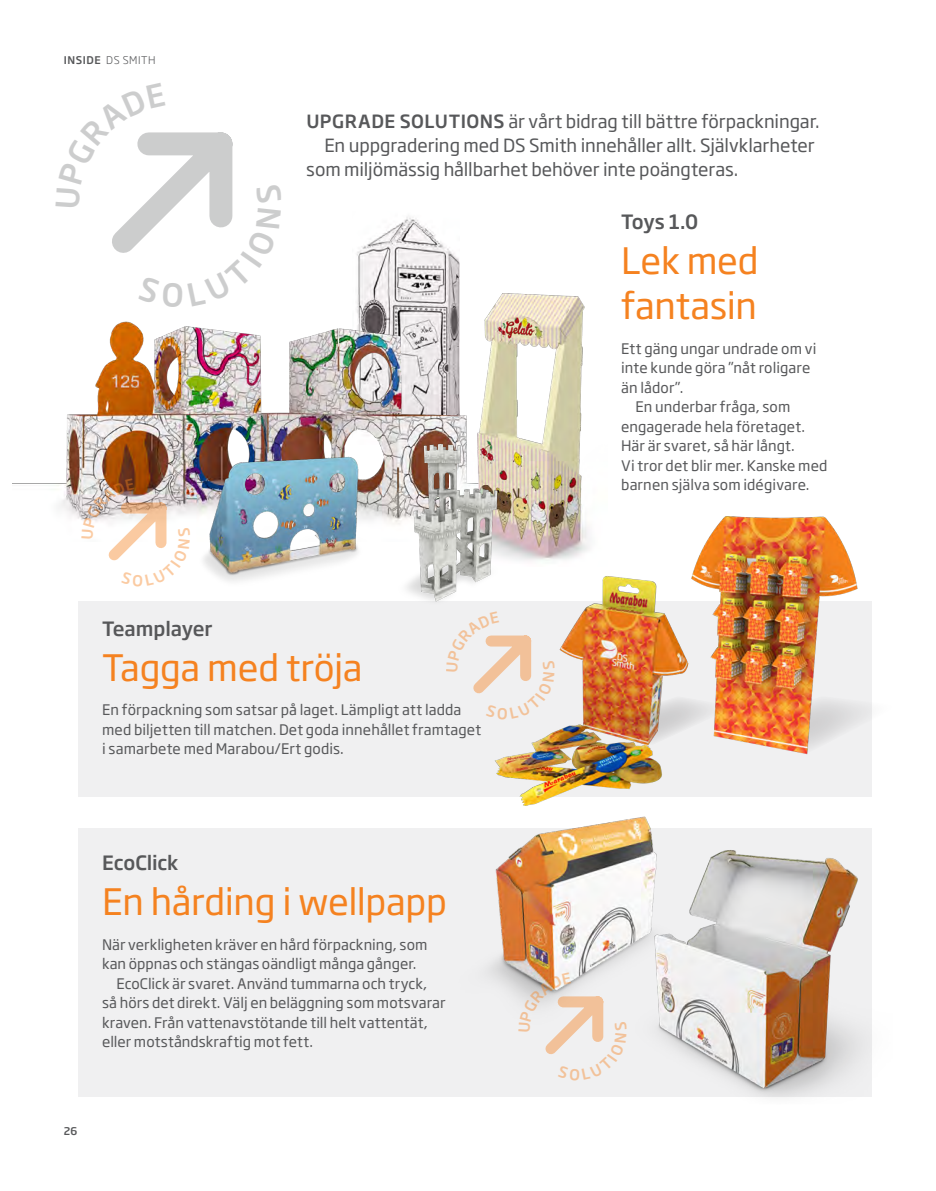
<style>
.page{position:relative;width:936px;height:1191px;background:#fff}
.page>*{position:absolute;margin:0;border:0;box-sizing:border-box;transform-origin:0 0}
.t1{font:36px/45px "Soho Gothic Pro";letter-spacing:-.01em;color:#f58220}
.t2{font:500 19.5px "Soho Gothic Pro";letter-spacing:-.005em;color:#57585a}
.t3{font:18px "Soho Gothic Pro";letter-spacing:-.005em;color:#57585a}
.t4{font:14.4px/19.5px "Soho Gothic Pro";letter-spacing:.005em;color:#57585a}
.t5{font:300 10.5px "Soho Gothic Pro";letter-spacing:.055em;color:#57585a}
.t6{font:500 10.5px "Soho Gothic Pro";color:#57585a}
.s1{font-weight:500}
</style>
<div class="page">
<div style="left:79px;top:601px;width:793px;height:195px;background:#f0f0f1"></div>
<div style="left:79px;top:828px;width:793px;height:269px;background:#f0f0f1"></div>
<img style="left:489px;top:820px;width:162px;height:176px">
<img style="left:628px;top:828px;width:232px;height:269px">
<img style="left:357px;top:217px;width:102px;height:93px">
<img style="left:494px;top:576px;width:194px;height:244px">
<img style="left:13px;top:310px;width:436px;height:212px">
<img style="left:449px;top:276px;width:141px;height:285px">
<img style="left:196px;top:451px;width:172px;height:130px">
<img style="left:391px;top:438px;width:125px;height:173px">
<img style="left:687px;top:516px;width:171px;height:239px">
<img style="left:586px;top:695px;width:276px;height:58px">
<svg style="left:112px;top:132px;width:121px;height:121px"></svg>
<svg style="left:518px;top:972px;width:109px;height:83px"></svg>
<svg style="left:473px;top:611px;width:82px;height:108px"></svg>
<svg style="left:82px;top:479px;width:108px;height:82px"></svg>
<p class="t5" style="left:64px;top:51px;width:93px"><span class="s1">INSIDE</span> DS SMITH</p>
<p class="t3" style="left:306px;top:107px;width:514px"><span class="s1">UPGRADE SOLUTIONS</span> är vårt bidrag till bättre förpackningar.</p>
<p class="t3" style="left:324px;top:131px;width:492px">En uppgradering med DS Smith innehåller allt. Självklarheter</p>
<p class="t3" style="left:306px;top:155px;width:433px">som miljömässig hållbarhet behöver inte poängteras.</p>
<h2 class="t2" style="left:621px;top:207px;width:78px">Toys 1.0</h2>
<h1 class="t1" style="left:621px;top:237px;width:139px">Lek med fantasin</h1>
<p class="t4" style="left:621px;top:338px;width:197px">Ett gäng ungar undrade om vi</p>
<p class="t4" style="left:621px;top:357px;width:191px">inte kunde göra ”nåt roligare</p>
<p class="t4" style="left:621px;top:377px;width:64px">än lådor”.</p>
<p class="t4" style="left:635px;top:396px;width:156px">En underbar fråga, som</p>
<p class="t4" style="left:621px;top:416px;width:185px">engagerade hela företaget.</p>
<p class="t4" style="left:621px;top:435px;width:175px">Här är svaret, så här långt.</p>
<p class="t4" style="left:621px;top:455px;width:208px">Vi tror det blir mer. Kanske med</p>
<p class="t4" style="left:621px;top:474px;width:190px">barnen själva som idégivare.</p>
<h2 class="t2" style="left:102px;top:613px;width:112px">Teamplayer</h2>
<h1 class="t1" style="left:102px;top:643px;width:262px">Tagga med tröja</h1>
<p class="t4" style="left:102px;top:699px;width:380px">En förpackning som satsar på laget. Lämpligt att ladda med biljetten till matchen. Det goda innehållet framtaget i samarbete med Marabou/Ert godis.</p>
<h2 class="t2" style="left:102px;top:847px;width:78px">EcoClick</h2>
<h1 class="t1" style="left:102px;top:877px;width:346px">En hårding i wellpapp</h1>
<p class="t4" style="left:102px;top:933px;width:327px">När verkligheten kräver en hård förpackning, som</p>
<p class="t4" style="left:102px;top:953px;width:316px">kan öppnas och stängas oändligt många gånger.</p>
<p class="t4" style="left:116px;top:972px;width:312px">EcoClick är svaret. Använd tummarna och tryck,</p>
<p class="t4" style="left:102px;top:992px;width:345px">så hörs det direkt. Välj en beläggning som motsvarar</p>
<p class="t4" style="left:102px;top:1011px;width:327px">kraven. Från vattenavstötande till helt vattentät,</p>
<p class="t4" style="left:102px;top:1031px;width:212px">eller motståndskraftig mot fett.</p>
<p class="t6" style="left:64px;top:1123px;width:15px">26</p>
</div>
